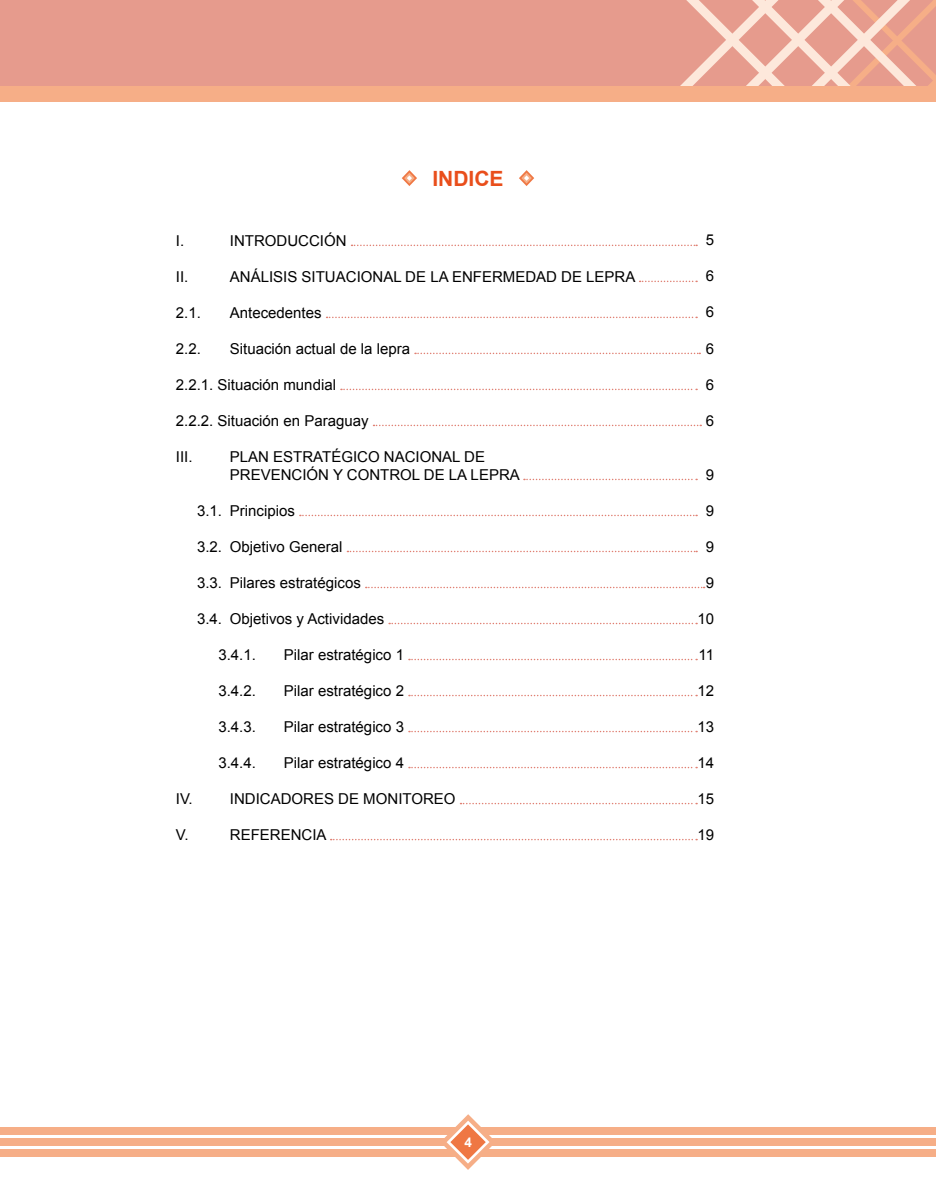
<style>
.page{position:relative;width:936px;height:1191px;background:#fff}
.page>*{position:absolute;margin:0;border:0;box-sizing:border-box;transform-origin:0 0}
.t1{font:700 21px "Arial";color:#e94e1b}
.t2{font:15px/18px "Arial";color:#000}
.t3{font:700 13.5px "Arial";color:#fff}
</style>
<div class="page">
<div style="left:0;top:0;width:935px;height:86px;background:#e69b8d"></div>
<svg style="left:680px;top:0;width:255px;height:86px"></svg>
<div style="left:0;top:86px;width:935px;height:16px;background:#f6ae87"></div>
<div style="left:0;top:1127px;width:935px;height:7px;background:#f6ae87"></div>
<div style="left:0;top:1138px;width:935px;height:7px;background:#f6ae87"></div>
<div style="left:0;top:1149px;width:935px;height:8px;background:#f6ae87"></div>
<svg style="left:440px;top:1114px;width:56px;height:56px"></svg>
<svg style="left:402px;top:170px;width:15px;height:16px"></svg>
<svg style="left:519px;top:170px;width:15px;height:16px"></svg>
<svg style="left:351px;top:245px;width:346px;height:1px"></svg>
<svg style="left:639px;top:281px;width:58px;height:1px"></svg>
<svg style="left:326px;top:317px;width:371px;height:1px"></svg>
<svg style="left:415px;top:353px;width:285px;height:1px"></svg>
<svg style="left:341px;top:389px;width:356px;height:1px"></svg>
<svg style="left:373px;top:425px;width:328px;height:1px"></svg>
<svg style="left:524px;top:479px;width:173px;height:1px"></svg>
<svg style="left:300px;top:515px;width:397px;height:1px"></svg>
<svg style="left:347px;top:551px;width:350px;height:1px"></svg>
<svg style="left:366px;top:587px;width:338px;height:1px"></svg>
<svg style="left:389px;top:623px;width:308px;height:1px"></svg>
<svg style="left:409px;top:659px;width:288px;height:1px"></svg>
<svg style="left:409px;top:695px;width:288px;height:1px"></svg>
<svg style="left:409px;top:731px;width:288px;height:1px"></svg>
<svg style="left:409px;top:767px;width:288px;height:1px"></svg>
<svg style="left:460px;top:803px;width:237px;height:1px"></svg>
<svg style="left:331px;top:839px;width:366px;height:1px"></svg>
<h1 class="t1" style="left:432px;top:165px;width:73px">INDICE</h1>
<p class="t2" style="left:176px;top:232px;width:10px">I.</p>
<p class="t2" style="left:230px;top:232px;width:118px">INTRODUCCIÓN</p>
<p class="t2" style="left:176px;top:268px;width:14px">II.</p>
<p class="t2" style="left:230px;top:268px;width:407px">ANÁLISIS SITUACIONAL DE LA ENFERMEDAD DE LEPRA</p>
<p class="t2" style="left:176px;top:304px;width:27px">2.1.</p>
<p class="t2" style="left:230px;top:304px;width:93px">Antecedentes</p>
<p class="t2" style="left:176px;top:340px;width:27px">2.2.</p>
<p class="t2" style="left:230px;top:340px;width:182px">Situación actual de la lepra</p>
<p class="t2" style="left:176px;top:376px;width:162px">2.2.1. Situación mundial</p>
<p class="t2" style="left:176px;top:412px;width:194px">2.2.2. Situación en Paraguay</p>
<p class="t2" style="left:176px;top:448px;width:18px">III.</p>
<p class="t2" style="left:230px;top:448px;width:291px">PLAN ESTRATÉGICO NACIONAL DE<br>PREVENCIÓN Y CONTROL DE LA LEPRA</p>
<p class="t2" style="left:197px;top:502px;width:99px">3.1. Principios</p>
<p class="t2" style="left:197px;top:538px;width:147px">3.2. Objetivo General</p>
<p class="t2" style="left:197px;top:574px;width:165px">3.3. Pilares estratégicos</p>
<p class="t2" style="left:197px;top:610px;width:188px">3.4. Objetivos y Actividades</p>
<p class="t2" style="left:218px;top:646px;width:39px">3.4.1.</p>
<p class="t2" style="left:284px;top:646px;width:122px">Pilar estratégico 1</p>
<p class="t2" style="left:218px;top:682px;width:39px">3.4.2.</p>
<p class="t2" style="left:284px;top:682px;width:122px">Pilar estratégico 2</p>
<p class="t2" style="left:218px;top:718px;width:39px">3.4.3.</p>
<p class="t2" style="left:284px;top:718px;width:122px">Pilar estratégico 3</p>
<p class="t2" style="left:218px;top:754px;width:39px">3.4.4.</p>
<p class="t2" style="left:284px;top:754px;width:122px">Pilar estratégico 4</p>
<p class="t2" style="left:176px;top:790px;width:18px">IV.</p>
<p class="t2" style="left:230px;top:790px;width:227px">INDICADORES DE MONITOREO</p>
<p class="t2" style="left:176px;top:826px;width:14px">V.</p>
<p class="t2" style="left:230px;top:826px;width:98px">REFERENCIA</p>
<p class="t2" style="left:705px;top:231px;width:10px">5</p>
<p class="t2" style="left:705px;top:267px;width:10px">6</p>
<p class="t2" style="left:705px;top:303px;width:10px">6</p>
<p class="t2" style="left:705px;top:339px;width:10px">6</p>
<p class="t2" style="left:705px;top:375px;width:10px">6</p>
<p class="t2" style="left:705px;top:411px;width:10px">6</p>
<p class="t2" style="left:705px;top:465px;width:10px">9</p>
<p class="t2" style="left:705px;top:501px;width:10px">9</p>
<p class="t2" style="left:705px;top:537px;width:10px">9</p>
<p class="t2" style="left:705px;top:573px;width:10px">9</p>
<p class="t2" style="left:697px;top:609px;width:18px">10</p>
<p class="t2" style="left:698px;top:645px;width:17px">11</p>
<p class="t2" style="left:697px;top:681px;width:18px">12</p>
<p class="t2" style="left:697px;top:717px;width:18px">13</p>
<p class="t2" style="left:697px;top:753px;width:18px">14</p>
<p class="t2" style="left:697px;top:789px;width:18px">15</p>
<p class="t2" style="left:697px;top:825px;width:18px">19</p>
<p class="t3" style="left:464px;top:1133px;width:9px">4</p>
</div>
